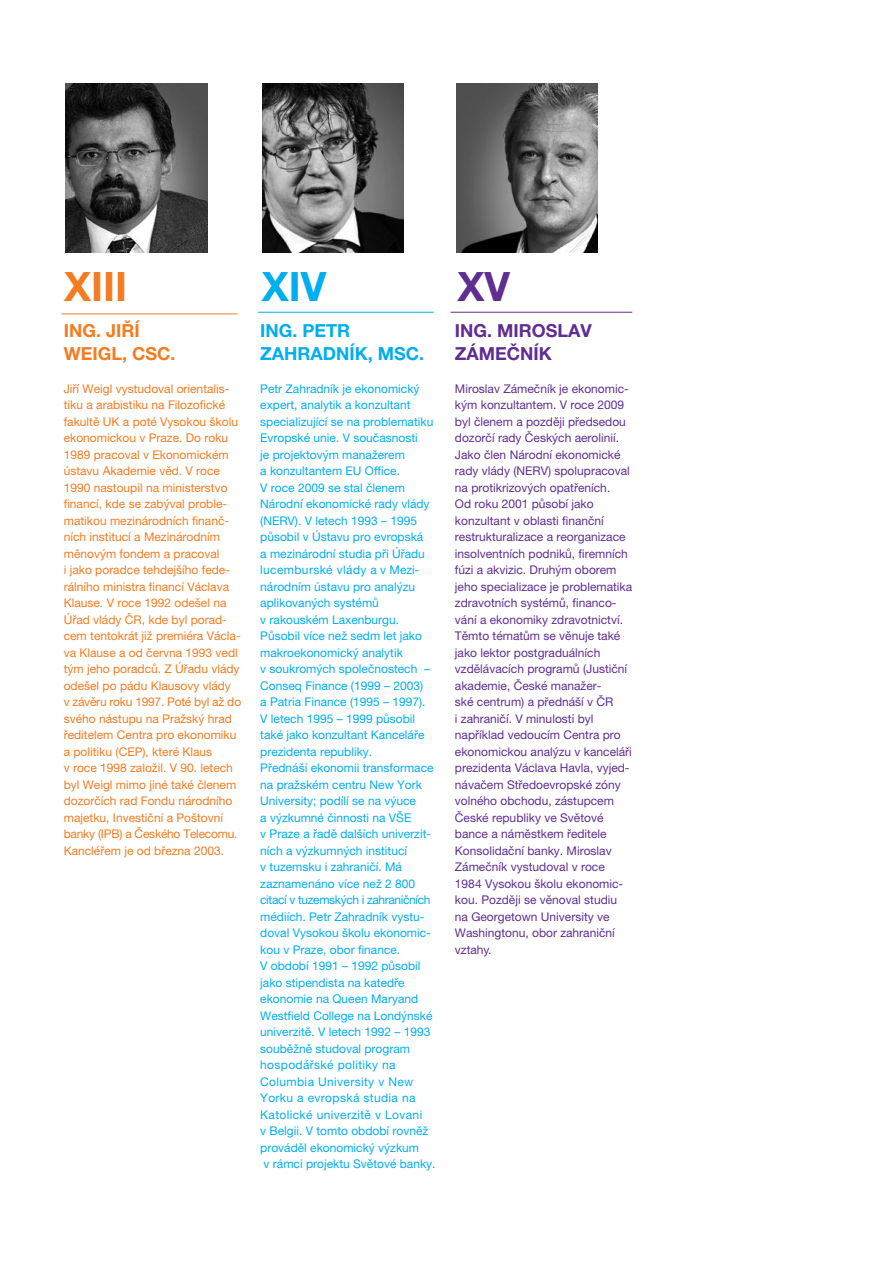
<style>
.page{position:relative;width:893px;height:1263px;background:#fff}
.page>*{position:absolute;margin:0;border:0;box-sizing:border-box;transform-origin:0 0}
.t1{font:700 40.5px "Helvetica Neue LT Pro";color:#f47b20}
.t2{font:700 40.5px "Helvetica Neue LT Pro";color:#00aeef}
.t3{font:700 40.5px "Helvetica Neue LT Pro";color:#602d91}
.t4{font:700 18px/22.5px "Helvetica Neue LT Pro";color:#00aeef}
.t5{font:700 18px/22.5px "Helvetica Neue LT Pro";color:#602d91}
.t6{font:700 18px/22.5px "Helvetica Neue LT Pro";color:#f47b20}
.t7{font:12px/16.5px "Helvetica Neue LT Pro";color:#00aeef}
.t8{font:12px/16.5px "Helvetica Neue LT Pro";color:#602d91}
.t9{font:12px/16.5px "Helvetica Neue LT Pro";color:#f47b20}
</style>
<div class="page">
<img style="left:262px;top:84px;width:142px;height:169px">
<hr style="left:258px;top:312px;width:175px;height:1px;background:#00aeef">
<img style="left:66px;top:84px;width:141px;height:169px">
<hr style="left:62px;top:314px;width:175px;height:1px;background:#f47b20">
<img style="left:456px;top:84px;width:142px;height:169px">
<hr style="left:451px;top:312px;width:181px;height:1px;background:#602d91">
<h1 class="t1" style="left:64px;top:261px;width:39px">XIII</h1>
<h1 class="t2" style="left:262px;top:261px;width:46px">XIV</h1>
<h1 class="t3" style="left:457px;top:261px;width:54px">XV</h1>
<h2 class="t6" style="left:64px;top:319px;width:113px">ING. JIŘÍ<br>WEIGL, CSC.</h2>
<p class="t9" style="left:64px;top:380px;width:179px">Jiří Weigl vystudoval orientalis&shy;tiku a arabistiku na Filozofické fakultě UK a poté Vysokou školu ekonomickou v Praze. Do roku<br>1989 pracoval v Ekonomickém ústavu Akademie věd. V roce<br>1990 nastoupil na ministerstvo financí, kde se zabýval proble&shy;matikou mezinárodních finanč&shy;ních institucí a Mezinárodním měnovým fondem a pracoval<br>i jako poradce tehdejšího fede&shy;rálního ministra financí Václava<br>Klause. V roce 1992 odešel na<br>Úřad vlády ČR, kde byl porad&shy;cem tentokrát již premiéra Václa&shy;va Klause a od června 1993 vedl tým jeho poradců. Z Úřadu vlády odešel po pádu Klausovy vlády<br>v závěru roku 1997. Poté byl až do svého nástupu na Pražský hrad ředitelem Centra pro ekonomiku a politiku (CEP), které Klaus<br>v roce 1998 založil. V 90. letech byl Weigl mimo jiné také členem dozorčích rad Fondu národního majetku, Investiční a Poštovní banky (IPB) a Českého Telecomu.<br>Kancléřem je od března 2003.</p>
<h2 class="t4" style="left:260px;top:319px;width:165px">ING. PETR<br>ZAHRADNÍK, MSC.</h2>
<p class="t7" style="left:260px;top:380px;width:177px">Petr Zahradník je ekonomický expert, analytik a konzultant specializující se na problematiku<br>Evropské unie. V současnosti<br>je projektovým manažerem<br>a konzultantem EU Office.<br>V roce 2009 se stal členem<br>Národní ekonomické rady vlády (NERV). V letech 1993 – 1995 působil v Ústavu pro evropská<br>a mezinárodní studia při Úřadu lucemburské vlády a v Mezi&shy;národním ústavu pro analýzu aplikovaných systémů<br>v rakouském Laxenburgu.<br>Působil více než sedm let jako makroekonomický analytik<br>v soukromých společnostech –<br>Conseq Finance (1999 – 2003)<br>a Patria Finance (1995 – 1997).<br>V letech 1995 – 1999 působil také jako konzultant Kanceláře prezidenta republiky.<br>Přednáší ekonomii transformace na pražském centru New York<br>University; podílí se na výuce<br>a výzkumné činnosti na VŠE<br>v Praze a řadě dalších univerzit&shy;ních a výzkumných institucí<br>v tuzemsku i zahraničí. Má zaznamenáno více než 2 800 citací v tuzemských i zahraničních médiích. Petr Zahradník vystu&shy;doval Vysokou školu ekonomic&shy;kou v Praze, obor finance.<br>V období 1991 – 1992 působil jako stipendista na katedře ekonomie na Queen Maryand<br>Westfield College na Londýnské univerzitě. V letech 1992 – 1993 souběžně studoval program hospodářské politiky na<br>Columbia University v New<br>Yorku a evropská studia na<br>Katolické univerzitě v Lovani<br>v Belgii. V tomto období rovněž prováděl ekonomický výzkum<br>v rámci projektu Světové banky.</p>
<h2 class="t5" style="left:455px;top:319px;width:138px">ING. MIROSLAV<br>ZÁMEČNÍK</h2>
<p class="t8" style="left:455px;top:380px;width:179px">Miroslav Zámečník je ekonomic&shy;kým konzultantem. V roce 2009 byl členem a později předsedou dozorčí rady Českých aerolinií.<br>Jako člen Národní ekonomické rady vlády (NERV) spolupracoval na protikrizových opatřeních.<br>Od roku 2001 působí jako konzultant v oblasti finanční restrukturalizace a reorganizace insolventních podniků, firemních fúzi a akvizic. Druhým oborem jeho specializace je problematika zdravotních systémů, financo&shy;vání a ekonomiky zdravotnictví.<br>Těmto tématům se věnuje také jako lektor postgraduálních vzdělávacích programů (Justiční akademie, České manažer-<br>ské centrum) a přednáší v ČR<br>i zahraničí. V minulosti byl například vedoucím Centra pro ekonomickou analýzu v kanceláři prezidenta Václava Havla, vyjed&shy;návačem Středoevropské zóny volného obchodu, zástupcem<br>České republiky ve Světové bance a náměstkem ředitele<br>Konsolidační banky. Miroslav<br>Zámečník vystudoval v roce<br>1984 Vysokou školu ekonomic&shy;kou. Později se věnoval studiu na Georgetown University ve<br>Washingtonu, obor zahraniční vztahy.</p>
</div>
